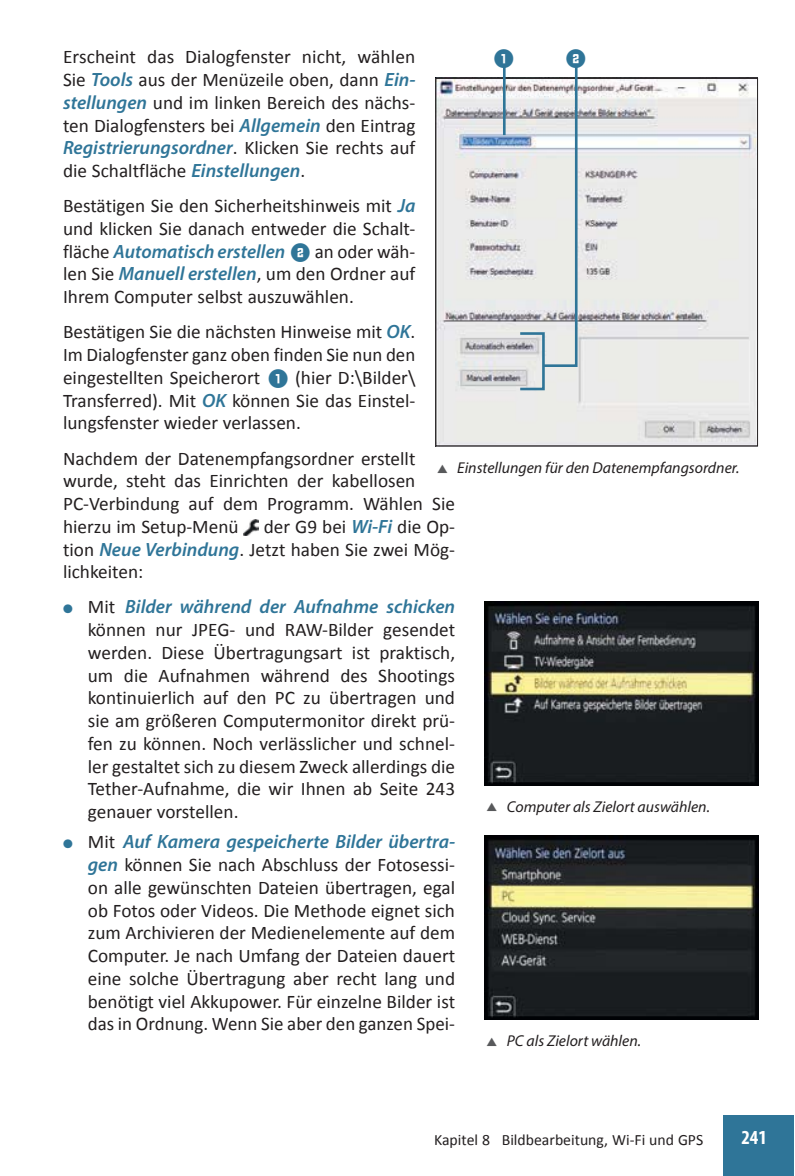
<style>
.page{position:relative;width:795px;height:1176px;background:#fff}
.page>*{position:absolute;margin:0;border:0;box-sizing:border-box;transform-origin:0 0}
.t1{font:23.62px "Numbers Style Two Circle Negative";color:#2f7598}
.t2{font:700 condensed 19.95px "Myriad Pro";color:#fff}
.t3{font:19.25px/22.8px "Calibri";color:#231f20;text-align:justify}
.t4{font:italic 600 19.25px "Myriad Pro";color:#2f7598}
.t5{font:italic 15.75px "Myriad Pro";color:#231f20}
.t6{font:15.75px "Calibri";color:#231f20}
.s1{font-family:"Myriad Pro";font-weight:600;font-style:italic;color:#2f7598}
.s2{font-family:"Calibri";font-weight:400;font-style:normal;color:#231f20}
.s3{font-family:"Numbers Style Two Circle Negative";font-weight:400;font-style:normal;font-size:23.62px}
.s4{font-family:"Numbers Style Two Circle Negative";font-size:23.62px;color:#2f7598}
</style>
<div class="page">
<div style="left:723px;top:1115px;width:71px;height:61px;background:#2f7598"></div>
<img style="left:244px;top:520px;width:15px;height:16px">
<img style="left:437px;top:80px;width:319px;height:364px">
<div style="left:435px;top:78px;width:323px;height:368px;border:1px solid #231f20"></div>
<hr style="left:503px;top:65px;width:2px;height:70px;background:#2f7598">
<svg style="left:540px;top:65px;width:39px;height:303px;background:#d6dcde"></svg>
<div style="left:519px;top:332px;width:25px;height:58px;border:3px solid #2f7598"></div>
<img style="left:485px;top:601px;width:273px;height:184px">
<img style="left:485px;top:835px;width:273px;height:184px">
<p class="t1" style="left:492px;top:49px;width:25px">1</p>
<p class="t1" style="left:564px;top:49px;width:25px">2</p>
<p class="t3" style="left:63px;top:47px;width:354px">Erscheint das Dialogfenster nicht, wählen Sie <span class="s1">Tools</span> aus der Menüzeile oben, dann <span class="s1">Ein&shy;stellungen</span> und im linken Bereich des nächs&shy;ten Dialogfensters bei <span class="s1">Allgemein</span> den Eintrag</p>
<p class="t4" style="left:63px;top:141px;width:354px">Registrierungsordner<span class="s2">. Klicken Sie rechts auf</span></p>
<p class="t3" style="left:63px;top:155px;width:354px;line-height:35.2px">die Schaltfläche <span class="s1">Einstellungen</span>.<br>Bestätigen Sie den Sicherheitshinweis mit <span class="s1">Ja</span></p>
<p class="t3" style="left:63px;top:219px;width:354px">und klicken Sie danach entweder die Schalt-</p>
<p class="t4" style="left:63px;top:244px;width:354px"><span class="s2">fläche</span> Automatisch erstellen <span class="s3">2</span> <span class="s2">an oder wäh-</span></p>
<p class="t3" style="left:63px;top:264px;width:354px">len Sie <span class="s1">Manuell erstellen</span>, um den Ordner auf<br>Ihrem Computer selbst auszuwählen.</p>
<p class="t3" style="left:63px;top:322px;width:354px">Bestätigen Sie die nächsten Hinweise mit <span class="s1">OK</span>.<br>Im Dialogfenster ganz oben finden Sie nun den eingestellten Speicherort <span class="s4">1</span> (hier D:\Bilder\ Transferred). Mit <span class="s1">OK</span> können Sie das Einstel&shy;lungsfenster wieder verlassen.</p>
<p class="t3" style="left:63px;top:448px;width:393px;text-align:left">Nachdem der Datenempfangsordner erstellt wurde, steht das Einrichten der kabellosen PC-Verbindung auf dem Programm. Wählen Sie hierzu im Setup-Menü</p>
<p class="t5" style="left:457px;top:462px;width:284px">Einstellungen für den Datenempfangsordner.</p>
<p class="t3" style="left:63px;top:517px;width:393px;text-indent:201px">der G9 bei <span class="s1">Wi-Fi</span> die Op&shy;tion <span class="s1">Neue Verbindung</span>. Jetzt haben Sie zwei Mög&shy;lichkeiten:</p>
<p class="t4" style="left:63px;top:600px;width:393px">● <span class="s2">Mit</span> Bilder während der Aufnahme schicken</p>
<p class="t3" style="left:88px;top:620px;width:369px">können nur JPEG- und RAW-Bilder gesendet werden. Diese Übertragungsart ist praktisch, um die Aufnahmen während des Shootings kontinuierlich auf den PC zu übertragen und sie am größeren Computermonitor direkt prü&shy;fen zu können. Noch verlässlicher und schnel&shy;ler gestaltet sich zu diesem Zweck allerdings die Tether-Aufnahme, die wir Ihnen ab Seite 243 genauer vorstellen.</p>
<p class="t4" style="left:63px;top:835px;width:393px">● <span class="s2">Mit</span> Auf Kamera gespeicherte Bilder übertra-</p>
<p class="t3" style="left:88px;top:855px;width:369px"><span class="s1">gen</span> können Sie nach Abschluss der Fotosessi&shy;on alle gewünschten Dateien übertragen, egal ob Fotos oder Videos. Die Methode eignet sich zum Archivieren der Medienelemente auf dem Computer. Je nach Umfang der Dateien dauert eine solche Übertragung aber recht lang und benötigt viel Akkupower. Für einzelne Bilder ist das in Ordnung. Wenn Sie aber den ganzen Spei-</p>
<p class="t5" style="left:507px;top:801px;width:204px">Computer als Zielort auswählen.</p>
<p class="t5" style="left:507px;top:1035px;width:136px">PC als Zielort wählen.</p>
<p class="t6" style="left:434px;top:1133px;width:270px">Kapitel 8 Bildbearbeitung, Wi-Fi und GPS</p>
<p class="t2" style="left:741px;top:1130px;width:27px">241</p>
</div>
